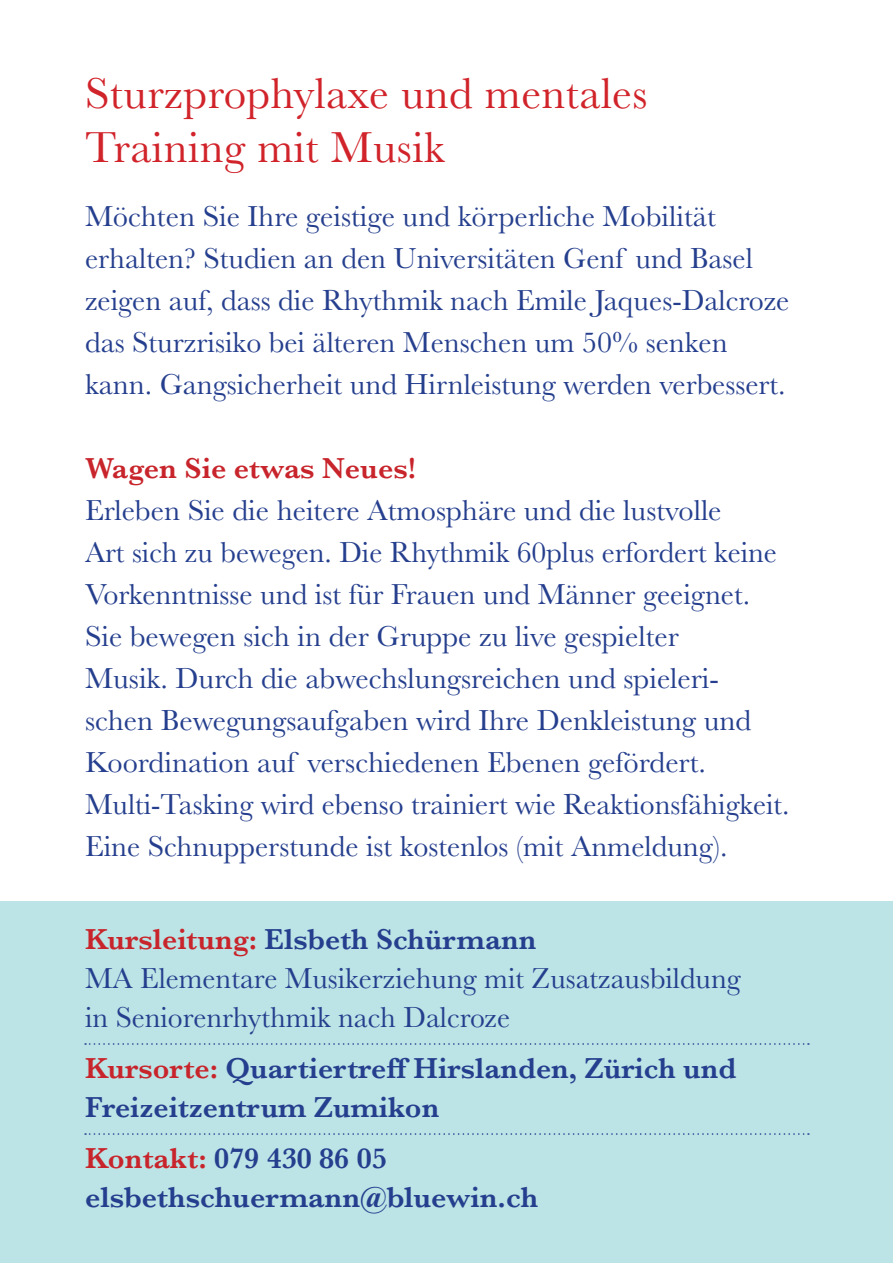
<style>
.page{position:relative;width:893px;height:1263px;background:#fff}
.page>*{position:absolute;margin:0;border:0;box-sizing:border-box;transform-origin:0 0}
.t1{font:45px/54px "Baskerville";letter-spacing:.01em;color:#d1232a}
.t2{font:30px/42px "Baskerville";color:#253f8e}
.t3{font:600 30px/39px "Baskerville";color:#253f8e}
.t4{font:600 30px "Baskerville";color:#c8242b}
.s1{font-weight:600;color:#c8242b}
.s2{font-weight:600}
.s3{color:#c8242b}
</style>
<div class="page">
<div style="left:0;top:901px;width:893px;height:362px;background:#bce3e5"></div>
<svg style="left:85px;top:1043px;width:724px;height:2px"></svg>
<svg style="left:85px;top:1133px;width:724px;height:2px"></svg>
<h1 class="t1" style="left:85px;top:68px;width:564px">Sturzprophylaxe und mentales<br>Training mit Musik</h1>
<p class="t2" style="left:85px;top:196px;width:706px">Möchten Sie Ihre geistige und körperliche Mobilität erhalten? Studien an den Universitäten Genf und Basel zeigen auf, dass die Rhythmik nach Emile Jaques-Dalcroze das Sturzrisiko bei älteren Menschen um 50% senken kann. Gangsicherheit und Hirnleistung werden verbessert.</p>
<p class="t4" style="left:85px;top:447px;width:333px">Wagen Sie etwas Neues!</p>
<p class="t2" style="left:85px;top:490px;width:706px">Erleben Sie die heitere Atmosphäre und die lustvolle<br>Art sich zu bewegen. Die Rhythmik 60plus erfordert keine Vorkenntnisse und ist für Frauen und Männer geeignet.<br>Sie bewegen sich in der Gruppe zu live gespielter<br>Musik. Durch die abwechslungsreichen und spieleri&shy;schen Bewegungsaufgaben wird Ihre Denkleistung und Koordination auf verschiedenen Ebenen gefördert.<br>Multi-Tasking wird ebenso trainiert wie Reaktionsfähigkeit.<br>Eine Schnupperstunde ist kostenlos (mit Anmeldung).</p>
<p class="t2" style="left:85px;top:921px;width:657px;line-height:39px"><span class="s1">Kursleitung:</span> <span class="s2">Elsbeth Schürmann<br></span>MA Elementare Musikerziehung mit Zusatzausbildung in Seniorenrhythmik nach Dalcroze</p>
<p class="t3" style="left:85px;top:1049px;width:653px"><span class="s3">Kursorte:</span> Quartiertreff Hirslanden, Zürich und<br>Freizeitzentrum Zumikon</p>
<p class="t3" style="left:85px;top:1139px;width:455px"><span class="s3">Kontakt:</span> 079 430 86 05 elsbethschuermann@bluewin.ch</p>
</div>
